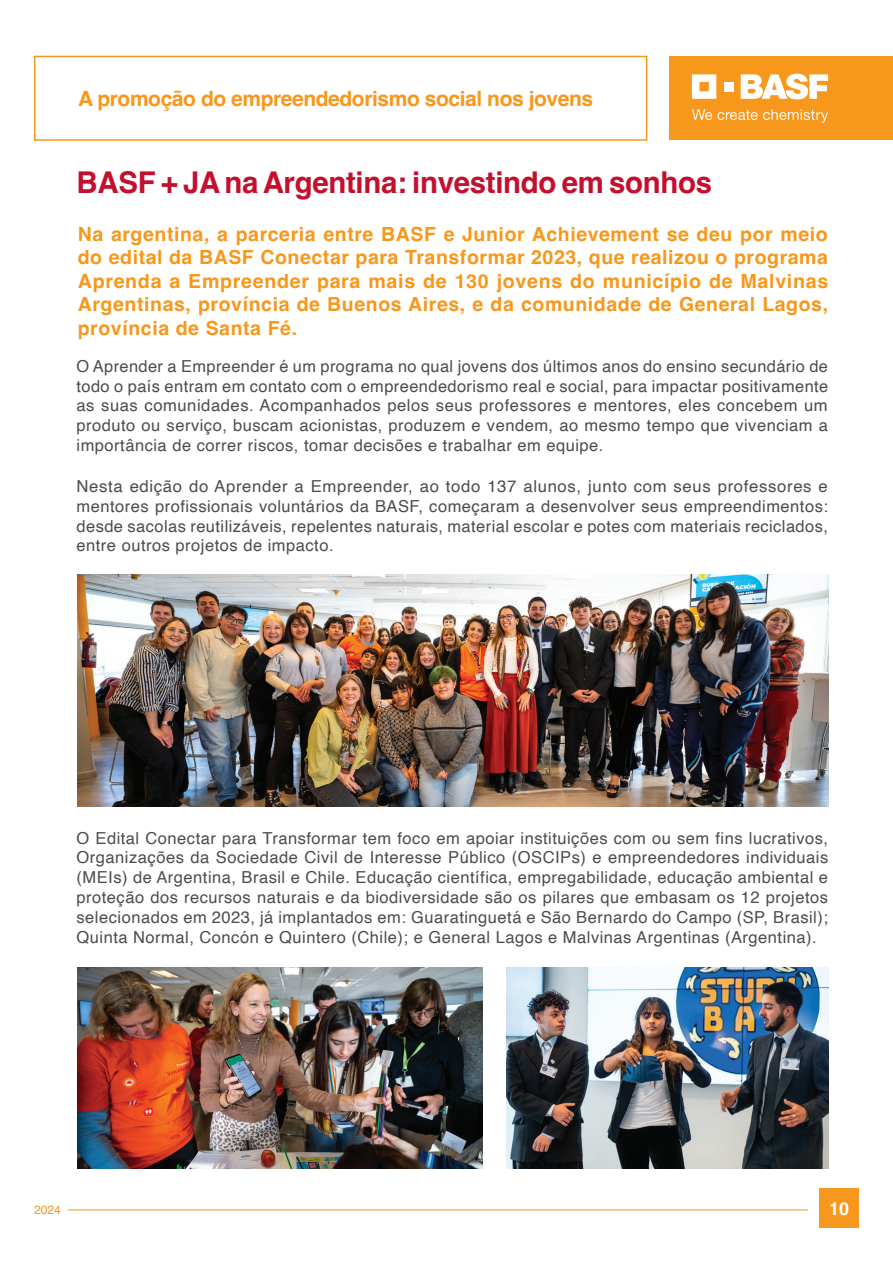
<style>
.page{position:relative;width:893px;height:1263px;background:#fff}
.page>*{position:absolute;margin:0;border:0;box-sizing:border-box;transform-origin:0 0}
.t1{font:700 30px "Helvetica";letter-spacing:-.01em;color:#c3102e}
.t2{font:700 21px "Helvetica";letter-spacing:-.02em;color:#f7981d}
.t3{font:700 19.5px/23.4px "Helvetica";letter-spacing:.03em;color:#f7981d;text-align:justify}
.t4{font:700 18px "Helvetica";color:#fff}
.t5{font:16.5px/19.8px "Helvetica";letter-spacing:.03em;color:#4b4c4d;text-align:justify}
.t6{font:12px "Helvetica";color:#f7981d}
</style>
<div class="page">
<div style="left:669px;top:56px;width:224px;height:84px;background:#f7981d"></div>
<svg style="left:692px;top:74px;width:24px;height:25px"></svg>
<div style="left:724px;top:82px;width:9px;height:9px;background:#fff"></div>
<svg style="left:741px;top:74px;width:87px;height:25px"></svg>
<svg style="left:692px;top:109px;width:136px;height:14px"></svg>
<div style="left:34px;top:56px;width:613px;height:85px;border:2px solid #f7981d"></div>
<hr style="left:68px;top:1209px;width:740px;height:1px;background:#f7981d">
<div style="left:819px;top:1188px;width:40px;height:40px;background:#f7981d"></div>
<img style="left:78px;top:968px;width:405px;height:200px">
<img style="left:77px;top:575px;width:751px;height:231px">
<img style="left:506px;top:968px;width:322px;height:200px">
<p class="t2" style="left:78px;top:86px;width:517px">A promoção do empreendedorismo social nos jovens</p>
<h1 class="t1" style="left:77px;top:164px;width:637px">BASF + JA na Argentina: investindo em sonhos</h1>
<p class="t3" style="left:78px;top:225px;width:752px">Na argentina, a parceria entre BASF e Junior Achievement se deu por meio do edital da BASF Conectar para Transformar 2023, que realizou o programa Aprenda a Empreender para mais de 130 jovens do município de Malvinas Argentinas, província de Buenos Aires, e da comunidade de General Lagos, província de Santa Fé.</p>
<p class="t5" style="left:77px;top:357px;width:753px">O Aprender a Empreender é um programa no qual jovens dos últimos anos do ensino secundário de todo o país entram em contato com o empreendedorismo real e social, para impactar positivamente as suas comunidades. Acompanhados pelos seus professores e mentores, eles concebem um produto ou serviço, buscam acionistas, produzem e vendem, ao mesmo tempo que vivenciam a importância de correr riscos, tomar decisões e trabalhar em equipe.</p>
<p class="t5" style="left:77px;top:477px;width:753px">Nesta edição do Aprender a Empreender, ao todo 137 alunos, junto com seus professores e mentores profissionais voluntários da BASF, começaram a desenvolver seus empreendimentos: desde sacolas reutilizáveis, repelentes naturais, material escolar e potes com materiais reciclados, entre outros projetos de impacto.</p>
<p class="t5" style="left:77px;top:828px;width:753px">O Edital Conectar para Transformar tem foco em apoiar instituições com ou sem fins lucrativos, Organizações da Sociedade Civil de Interesse Público (OSCIPs) e empreendedores individuais (MEIs) de Argentina, Brasil e Chile. Educação científica, empregabilidade, educação ambiental e proteção dos recursos naturais e da biodiversidade são os pilares que embasam os 12 projetos selecionados em 2023, já implantados em: Guaratinguetá e São Bernardo do Campo (SP, Brasil); Quinta Normal, Concón e Quintero (Chile); e General Lagos e Malvinas Argentinas (Argentina).</p>
<p class="t6" style="left:34px;top:1200px;width:28px">2024</p>
<p class="t4" style="left:829px;top:1197px;width:22px">10</p>
</div>
